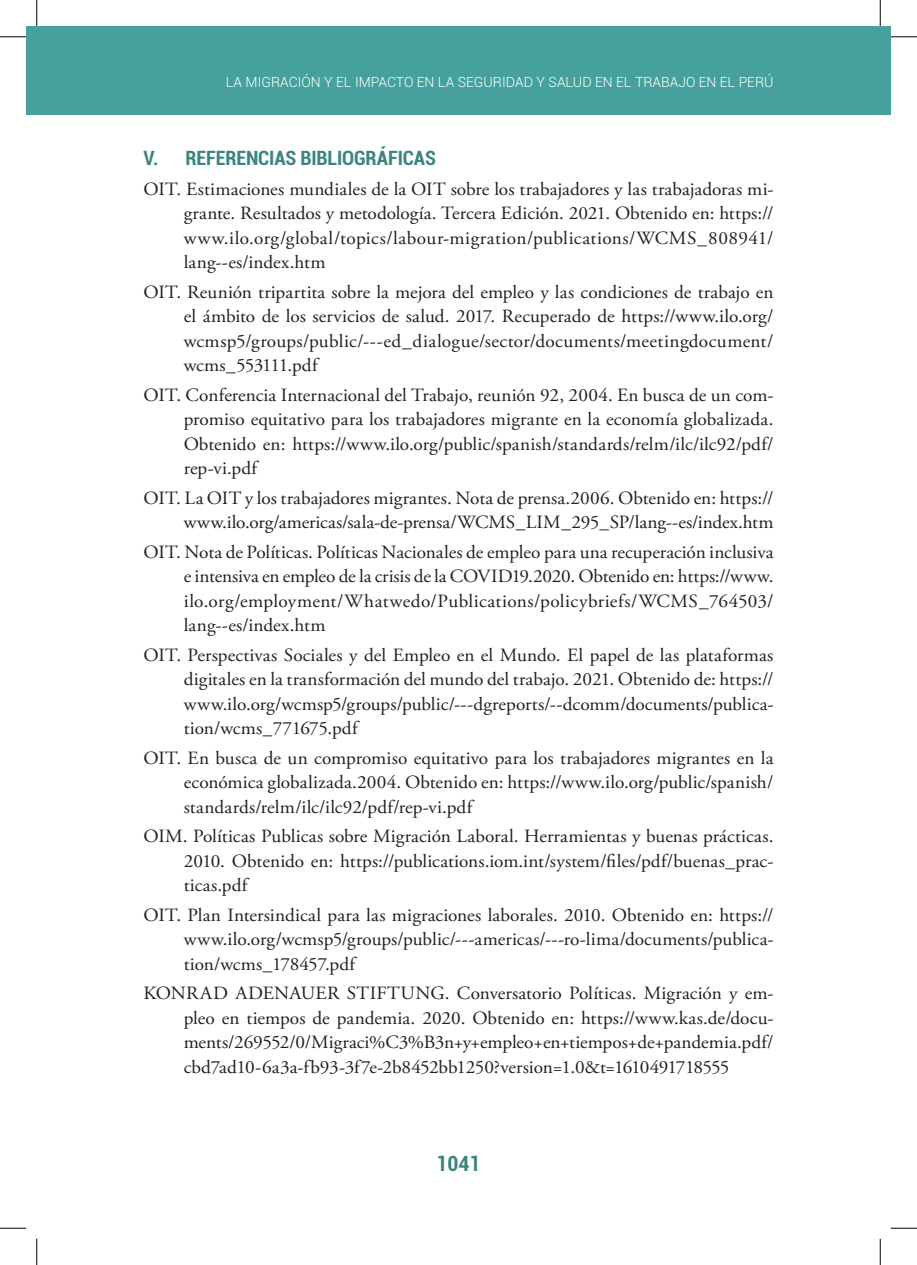
<style>
.page{position:relative;width:917px;height:1265px;background:#fff}
.page>*{position:absolute;margin:0;border:0;box-sizing:border-box;transform-origin:0 0}
.t1{font:700 condensed 21px "Roboto";color:#3b857c}
.t2{font:700 condensed 19.78px "Roboto";letter-spacing:-.005em;color:#3b857c}
.t3{font:18.72px/24.5px "Adobe Garamond Pro";letter-spacing:-.005em;color:#231f20;text-align:justify}
.t4{font:300 14px "Roboto";color:#fff}
</style>
<div class="page">
<div style="left:27px;top:27px;width:863px;height:88px;background:#46a19c"></div>
<svg style="left:0;top:36px;width:26px;height:1px"></svg>
<svg style="left:891px;top:36px;width:26px;height:1px"></svg>
<svg style="left:0;top:1227px;width:26px;height:1px"></svg>
<svg style="left:891px;top:1227px;width:26px;height:1px"></svg>
<svg style="left:36px;top:0;width:1px;height:26px"></svg>
<svg style="left:36px;top:1238px;width:1px;height:26px"></svg>
<svg style="left:880px;top:0;width:1px;height:26px"></svg>
<svg style="left:880px;top:1238px;width:1px;height:26px"></svg>
<p class="t4" style="left:226px;top:72px;width:549px">LA MIGRACIÓN Y EL IMPACTO EN LA SEGURIDAD Y SALUD EN EL TRABAJO EN EL PERÚ</p>
<p class="t2" style="left:143px;top:144px;width:294px">V. REFERENCIAS BIBLIOGRÁFICAS</p>
<p class="t3" style="left:184px;top:177px;width:591px;text-indent:-40px">OIT. Estimaciones mundiales de la OIT sobre los trabajadores y las trabajadoras mi&shy;grante. Resultados y metodología. Tercera Edición. 2021. Obtenido en: https:// www.ilo.org/global/topics/labour-migration/publications/WCMS_808941/ lang--es/index.htm</p>
<p class="t3" style="left:184px;top:280px;width:591px;text-indent:-40px">OIT. Reunión tripartita sobre la mejora del empleo y las condiciones de trabajo en el ámbito de los servicios de salud. 2017. Recuperado de https://www.ilo.org/ wcmsp5/groups/public/---ed_dialogue/sector/documents/meetingdocument/ wcms_553111.pdf</p>
<p class="t3" style="left:184px;top:383px;width:591px;text-indent:-40px">OIT. Conferencia Internacional del Trabajo, reunión 92, 2004. En busca de un com&shy;promiso equitativo para los trabajadores migrante en la economía globalizada.<br>Obtenido en: https://www.ilo.org/public/spanish/standards/relm/ilc/ilc92/pdf/ rep-vi.pdf</p>
<p class="t3" style="left:143px;top:486px;width:632px;text-align:right">OIT. La OIT y los trabajadores migrantes. Nota de prensa.2006. Obtenido en: https:// www.ilo.org/americas/sala-de-prensa/WCMS_LIM_295_SP/lang--es/index.htm</p>
<p class="t3" style="left:184px;top:540px;width:591px;text-indent:-40px">OIT. Nota de Políticas. Políticas Nacionales de empleo para una recuperación inclusiva e intensiva en empleo de la crisis de la COVID19.2020. Obtenido en: https://www. ilo.org/employment/Whatwedo/Publications/policybriefs/WCMS_764503/ lang--es/index.htm</p>
<p class="t3" style="left:184px;top:643px;width:591px;text-indent:-40px">OIT. Perspectivas Sociales y del Empleo en el Mundo. El papel de las plataformas digitales en la transformación del mundo del trabajo. 2021. Obtenido de: https:// www.ilo.org/wcmsp5/groups/public/---dgreports/--dcomm/documents/publica&shy;tion/wcms_771675.pdf</p>
<p class="t3" style="left:184px;top:746px;width:591px;text-indent:-40px">OIT. En busca de un compromiso equitativo para los trabajadores migrantes en la económica globalizada.2004. Obtenido en: https://www.ilo.org/public/spanish/ standards/relm/ilc/ilc92/pdf/rep-vi.pdf</p>
<p class="t3" style="left:184px;top:824px;width:591px;text-indent:-40px">OIM. Políticas Publicas sobre Migración Laboral. Herramientas y buenas prácticas.<br>2010. Obtenido en: https://publications.iom.int/system/files/pdf/buenas_prac&shy;ticas.pdf</p>
<p class="t3" style="left:184px;top:903px;width:591px;text-indent:-40px">OIT. Plan Intersindical para las migraciones laborales. 2010. Obtenido en: https:// www.ilo.org/wcmsp5/groups/public/---americas/---ro-lima/documents/publica&shy;tion/wcms_178457.pdf</p>
<p class="t3" style="left:184px;top:981px;width:591px;text-indent:-40px">KONRAD ADENAUER STIFTUNG. Conversatorio Políticas. Migración y em&shy;pleo en tiempos de pandemia. 2020. Obtenido en: https://www.kas.de/docu&shy;ments/269552/0/Migraci%C3%B3n+y+empleo+en+tiempos+de+pandemia.pdf/ cbd7ad10-6a3a-fb93-3f7e-2b8452bb1250?version=1.0&amp;t=1610491718555</p>
<p class="t1" style="left:436px;top:1148px;width:46px">1041</p>
</div>
